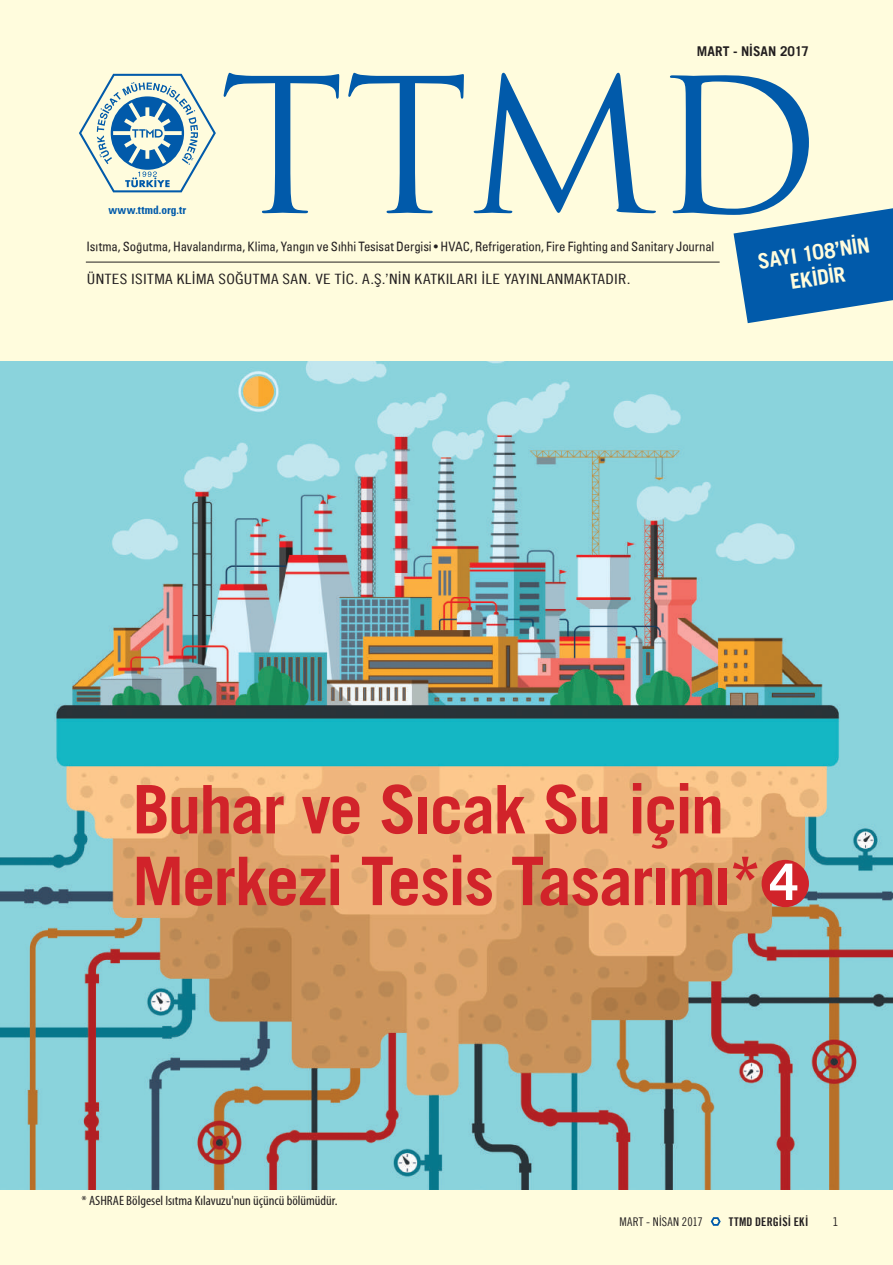
<style>
.page{position:relative;width:893px;height:1265px;background:#fffcdd}
.page>*{position:absolute;margin:0;border:0;box-sizing:border-box;transform-origin:0 0}
.t1{font:700 67.05px/71.7px "Trade Gothic TR";letter-spacing:-.035em;color:#d1232a}
.t2{font:700 50.4px "Trade Gothic TR";color:#fff}
.t3{font:700 21px/25.2px "Trade Gothic TR";color:#fffcdd;text-align:center}
.t4{font:condensed 14.25px "Trade Gothic TR";letter-spacing:.02em;color:#231f20;scale:1.2 1}
.t5{font:condensed 13.5px "Myriad Pro";color:#231f20;scale:1.05 1}
.t6{font:700 13.5px "Trade Gothic TR";letter-spacing:.005em;color:#231f20}
.t7{font:12.75px "Univers Cond TR";letter-spacing:-.01em;color:#231f20}
.t8{font:condensed 12px "Trade Gothic TR";letter-spacing:.015em;color:#231f20}
.t9{font:700 condensed 12px "Trade Gothic TR";letter-spacing:.015em;color:#231f20}
.t10{font:12px "Trade Gothic TR";color:#231f20}
.t11{font:11.4px "Univers Cond TR Bold";letter-spacing:.01em;color:#015aaa}
</style>
<div class="page">
<img style="left:0;top:362px;width:893px;height:827px">
<svg style="left:224px;top:73px;width:585px;height:142px"></svg>
<svg style="left:79px;top:74px;width:137px;height:118px"></svg>
<hr style="left:86px;top:262px;width:633px;height:1px;background:#231f20">
<svg style="left:733px;top:206px;width:160px;height:117px"></svg>
<div style="left:761px;top:860px;width:48px;height:47px;background:#d1232a;border-radius:50%"></div>
<svg style="left:710px;top:1217px;width:10px;height:8px"></svg>
<p class="t11" style="left:108px;top:203px;width:79px">www.ttmd.org.tr</p>
<p class="t6" style="left:697px;top:43px;width:114px">MART - NİSAN 2017</p>
<p class="t7" style="left:86px;top:239px;width:629px">Isıtma, Sogutma, Havalandırma, Klima, Yangın ve Sıhhi Tesisat Dergisi • HVAC, Refrigeration, Fire Fighting and Sanitary Journal</p>
<p class="t4" style="left:87px;top:270px;width:455px">ÜNTES ISITMA KLİMA SOĞUTMA SAN. VE TİC. A.Ş.’NİN KATKILARI İLE YAYINLANMAKTADIR.</p>
<h3 class="t3" style="left:756px;top:248px;width:114px;rotate:-8deg">SAYI 108’NİN<br>EKİDİR</h3>
<h1 class="t1" style="left:132px;top:772px;width:631px">Buhar ve Sıcak Su için<br>Merkezi Tesis Tasarımı*</h1>
<h2 class="t2" style="left:770px;top:851px;width:29px">4</h2>
<p class="t5" style="left:82px;top:1192px;width:245px">* ASHRAE Bölgesel Isıtma Kılavuzu'nun üçüncü bölümüdür.</p>
<p class="t8" style="left:619px;top:1214px;width:85px">MART - NİSAN 2017</p>
<p class="t9" style="left:728px;top:1214px;width:81px">TTMD DERGİSİ EKİ</p>
<p class="t10" style="left:831px;top:1214px;width:9px">1</p>
</div>
